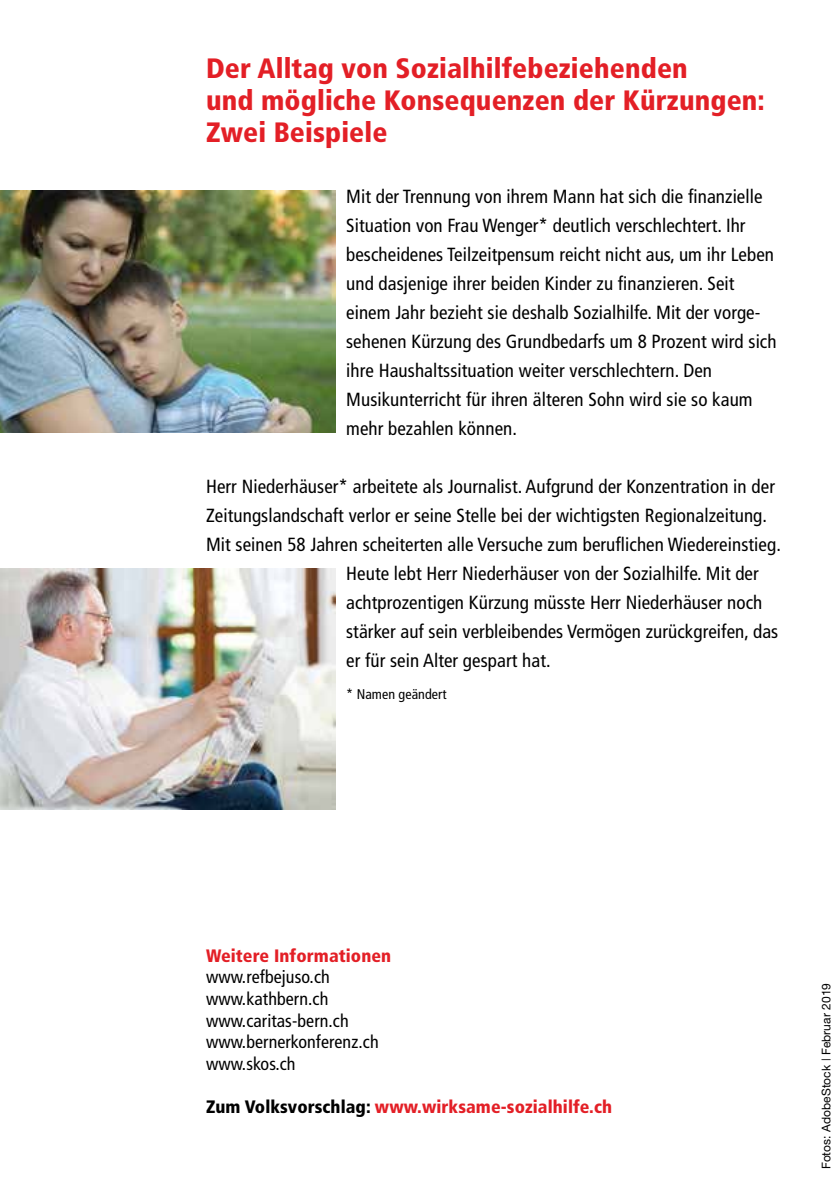
<style>
.page{position:relative;width:840px;height:1191px;background:#fff}
.page>*{position:absolute;margin:0;border:0;box-sizing:border-box;transform-origin:0 0}
.t1{font:900 condensed 28px/32px "Frutiger";letter-spacing:.005em;color:#e31f26}
.t2{font:condensed 19px/29px "Frutiger";letter-spacing:.005em;color:#000}
.t3{font:condensed 18px/21.6px "Frutiger";letter-spacing:.005em;color:#000}
.t4{font:900 condensed 18px "Frutiger";letter-spacing:.005em;color:#e31f26}
.t5{font:condensed 14px "Frutiger";letter-spacing:.005em;color:#000}
.t6{font:12px "Helvetica Neue";letter-spacing:.005em;color:#000}
.s1{color:#000}
</style>
<div class="page">
<img style="left:0;top:568px;width:335px;height:242px">
<img style="left:0;top:191px;width:335px;height:242px">
<h1 class="t1" style="left:206px;top:52px;width:560px">Der Alltag von Sozialhilfebeziehenden<br>und mögliche Konsequenzen der Kürzungen:<br>Zwei Beispiele</h1>
<p class="t2" style="left:346px;top:182px;width:431px">Mit der Trennung von ihrem Mann hat sich die finanzielle Situation von Frau Wenger* deutlich verschlechtert. Ihr bescheidenes Teilzeitpensum reicht nicht aus, um ihr Leben und dasjenige ihrer beiden Kinder zu finanzieren. Seit einem Jahr bezieht sie deshalb Sozialhilfe. Mit der vorge&shy;sehenen Kürzung des Grundbedarfs um 8 Prozent wird sich ihre Haushaltssituation weiter verschlechtern. Den Musikunterricht für ihren älteren Sohn wird sie so kaum mehr bezahlen können.</p>
<p class="t2" style="left:206px;top:472px;width:570px">Herr Niederhäuser* arbeitete als Journalist. Aufgrund der Konzentration in der</p>
<p class="t2" style="left:206px;top:501px;width:562px">Zeitungslandschaft verlor er seine Stelle bei der wichtigsten Regionalzeitung.</p>
<p class="t2" style="left:206px;top:530px;width:576px">Mit seinen 58 Jahren scheiterten alle Versuche zum beruflichen Wiedereinstieg.</p>
<p class="t2" style="left:346px;top:559px;width:414px">Heute lebt Herr Niederhäuser von der Sozialhilfe. Mit der</p>
<p class="t2" style="left:346px;top:588px;width:417px">achtprozentigen Kürzung müsste Herr Niederhäuser noch</p>
<p class="t2" style="left:346px;top:617px;width:433px">stärker auf sein verbleibendes Vermögen zurückgreifen, das</p>
<p class="t2" style="left:346px;top:646px;width:206px">er für sein Alter gespart hat.</p>
<p class="t5" style="left:346px;top:686px;width:102px">* Namen geändert</p>
<p class="t4" style="left:206px;top:944px;width:187px">Weitere Informationen</p>
<p class="t3" style="left:206px;top:966px;width:174px">www.refbejuso.ch www.kathbern.ch www.caritas-bern.ch www.bernerkonferenz.ch www.skos.ch</p>
<p class="t4" style="left:206px;top:1096px;width:407px"><span class="s1">Zum Volksvorschlag:</span> www.wirksame-sozialhilfe.ch</p>
<p class="t6" style="left:818px;top:1169px;width:188px;rotate:-90deg">Fotos: AdobeStock | Februar 2019</p>
</div>
